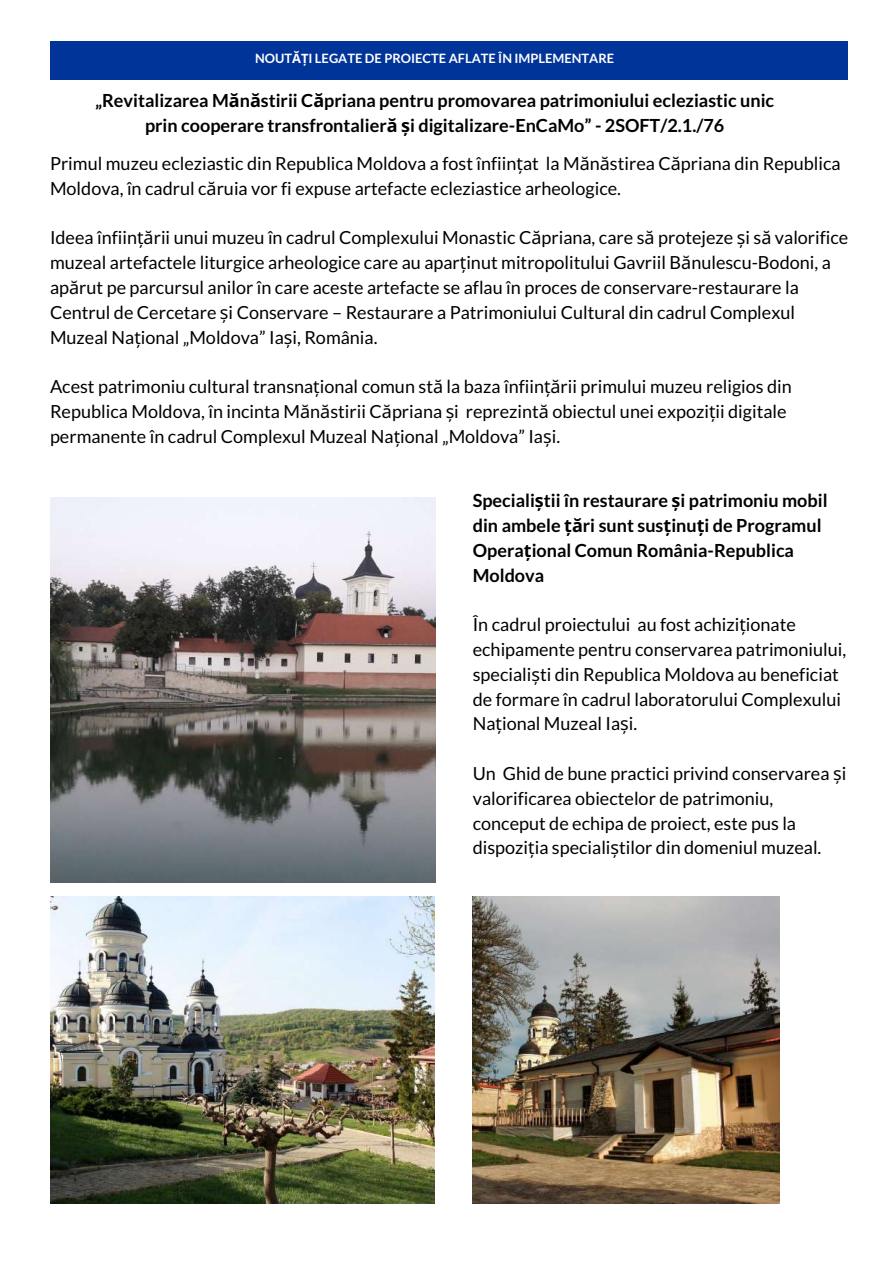
<style>
.page{position:relative;width:894px;height:1264px;background:#fff}
.page>*{position:absolute;margin:0;border:0;box-sizing:border-box;transform-origin:0 0}
.t1{font:18px/24.8px "Lato";color:#000}
.t2{font:700 18px/24.8px "Lato";color:#000;text-align:center}
.t3{font:700 12.9px "Lato";color:#fff}
.s1{font-family:"Noto Sans"}
</style>
<div class="page">
<div style="left:50px;top:42px;width:797px;height:38px;background:#013499"></div>
<img style="left:50px;top:497px;width:385px;height:385px">
<img style="left:472px;top:896px;width:307px;height:307px">
<img style="left:50px;top:896px;width:384px;height:307px">
<p class="t3" style="left:255px;top:50px;width:360px">NOUT<span class="s1">ĂȚ</span>I LEGATE DE PROIECTE AFLATE ÎN IMPLEMENTARE</p>
<p class="t2" style="left:95px;top:87px;width:680px">„Revitalizarea M<span class="s1">ă</span>n<span class="s1">ă</span>stirii C<span class="s1">ă</span>priana pentru promovarea patrimoniului ecleziastic unic prin cooperare transfrontalier<span class="s1">ă ș</span>i digitalizare-EnCaMo” - 2SOFT/2.1./76</p>
<p class="t1" style="left:50px;top:151px;width:791px">Primul muzeu ecleziastic din Republica Moldova a fost înfiin<span class="s1">ț</span>at la M<span class="s1">ă</span>n<span class="s1">ă</span>stirea C<span class="s1">ă</span>priana din Republica<br>Moldova, în cadrul c<span class="s1">ă</span>ruia vor fi expuse artefacte ecleziastice arheologice.</p>
<p class="t1" style="left:50px;top:225px;width:799px">Ideea înfiin<span class="s1">ță</span>rii unui muzeu în cadrul Complexului Monastic C<span class="s1">ă</span>priana, care s<span class="s1">ă</span> protejeze <span class="s1">ș</span>i s<span class="s1">ă</span> valorifice muzeal artefactele liturgice arheologice care au apar<span class="s1">ț</span>inut mitropolitului Gavriil B<span class="s1">ă</span>nulescu-Bodoni, a ap<span class="s1">ă</span>rut pe parcursul anilor în care aceste artefacte se aflau în proces de conservare-restaurare la Centrul de Cercetare <span class="s1">ș</span>i Conservare – Restaurare a Patrimoniului Cultural din cadrul Complexul Muzeal Na<span class="s1">ț</span>ional „Moldova” Ia<span class="s1">ș</span>i, România.</p>
<p class="t1" style="left:50px;top:374px;width:743px">Acest patrimoniu cultural transna<span class="s1">ț</span>ional comun st<span class="s1">ă</span> la baza înfiin<span class="s1">ță</span>rii primului muzeu religios din<br>Republica Moldova, în incinta M<span class="s1">ă</span>n<span class="s1">ă</span>stirii C<span class="s1">ă</span>priana <span class="s1">ș</span>i reprezint<span class="s1">ă</span> obiectul unei expozi<span class="s1">ț</span>ii digitale permanente în cadrul Complexul Muzeal Na<span class="s1">ț</span>ional „Moldova” Ia<span class="s1">ș</span>i.</p>
<p class="t2" style="left:472px;top:488px;width:356px;text-align:left">Speciali<span class="s1">ș</span>tii în restaurare <span class="s1">ș</span>i patrimoniu mobil din ambele <span class="s1">ță</span>ri sunt sus<span class="s1">ț</span>inu<span class="s1">ț</span>i de Programul Opera<span class="s1">ț</span>ional Comun România-Republica Moldova</p>
<p class="t1" style="left:472px;top:612px;width:375px">În cadrul proiectului au fost achizi<span class="s1">ț</span>ionate echipamente pentru conservarea patrimoniului, speciali<span class="s1">ș</span>ti din Republica Moldova au beneficiat de formare în cadrul laboratorului Complexului Na<span class="s1">ț</span>ional Muzeal Ia<span class="s1">ș</span>i.</p>
<p class="t1" style="left:472px;top:760px;width:375px">Un Ghid de bune practici privind conservarea <span class="s1">ș</span>i valorificarea obiectelor de patrimoniu, conceput de echipa de proiect, este pus la dispozi<span class="s1">ț</span>ia speciali<span class="s1">ș</span>tilor din domeniul muzeal.</p>
</div>
